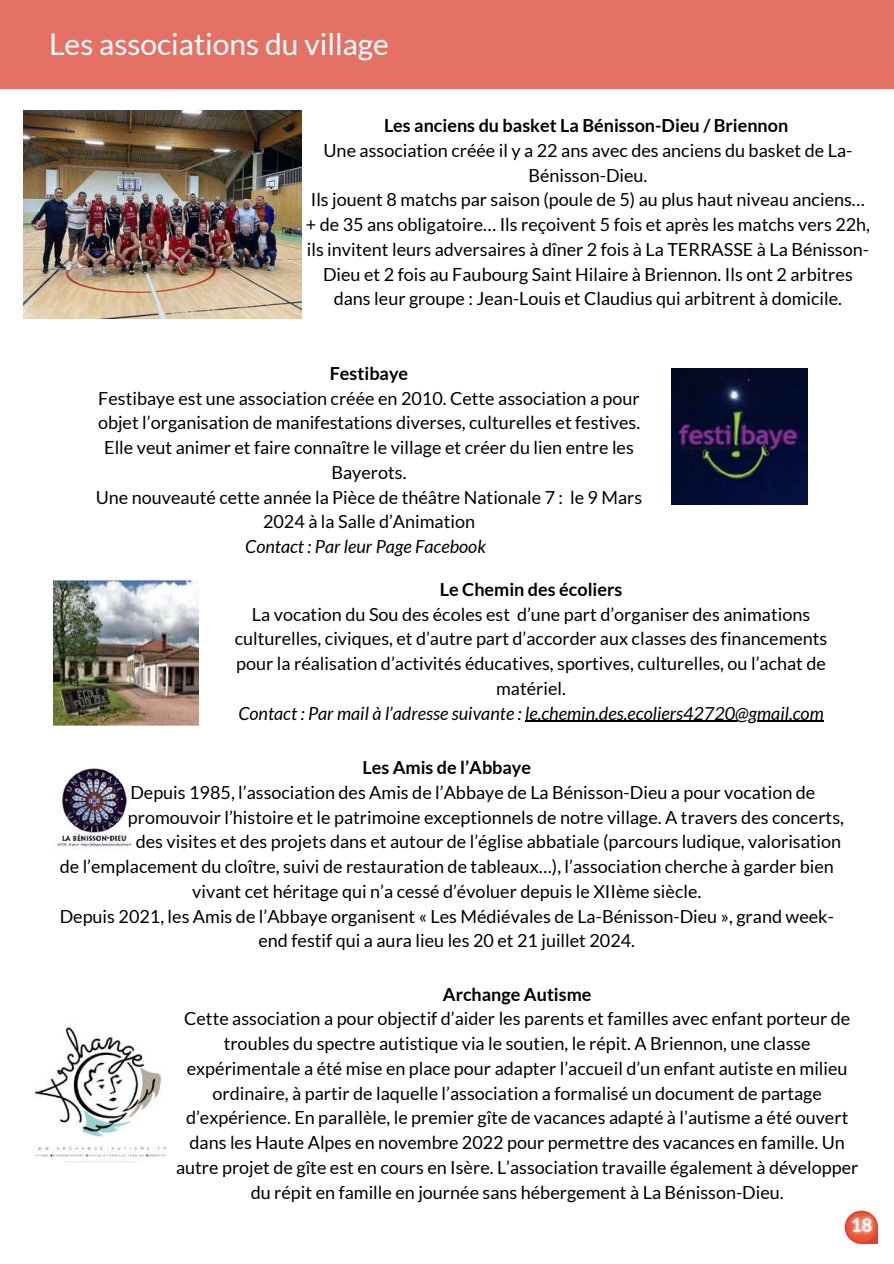
<style>
.page{position:relative;width:894px;height:1264px;background:#fff}
.page>*{position:absolute;margin:0;border:0;box-sizing:border-box;transform-origin:0 0}
.t1{font:30px "Lato";color:#fff}
.t2{font:18px/24.8px "Lato";color:#000;text-align:center}
.t3{font:700 18px "Lato";color:#000}
.t4{font:italic 18px "Lato";color:#000}
</style>
<div class="page">
<div style="left:0;top:0;width:893px;height:89px;background:#e47164"></div>
<img style="left:844px;top:1210px;width:34px;height:34px">
<img style="left:671px;top:368px;width:136px;height:136px">
<img style="left:23px;top:111px;width:278px;height:208px">
<img style="left:53px;top:580px;width:145px;height:146px">
<hr style="left:525px;top:720px;width:298px;height:1px;background:#000">
<img style="left:57px;top:768px;width:75px;height:82px">
<img style="left:35px;top:1027px;width:131px;height:135px">
<h1 class="t1" style="left:49px;top:26px;width:341px">Les associations du village</h1>
<p class="t3" style="left:384px;top:114px;width:406px">Les anciens du basket La Bénisson-Dieu / Briennon</p>
<p class="t2" style="left:306px;top:137px;width:565px">Une association créée il y a 22 ans avec des anciens du basket de La-Bénisson-Dieu.<br>Ils jouent 8 matchs par saison (poule de 5) au plus haut niveau anciens… + de 35 ans obligatoire… Ils reçoivent 5 fois et après les matchs vers 22h, ils invitent leurs adversaires à dîner 2 fois à La TERRASSE à La Bénisson-Dieu et 2 fois au Faubourg Saint Hilaire à Briennon. Ils ont 2 arbitres dans leur groupe : Jean-Louis et Claudius qui arbitrent à domicile.</p>
<p class="t3" style="left:330px;top:362px;width:80px">Festibaye</p>
<p class="t2" style="left:96px;top:385px;width:548px">Festibaye est une association créée en 2010. Cette association a pour objet l’organisation de manifestations diverses, culturelles et festives.<br>Elle veut animer et faire connaître le village et créer du lien entre les Bayerots.<br>Une nouveauté cette année la Pièce de théâtre Nationale 7 : le 9 Mars 2024 à la Salle d’Animation</p>
<p class="t4" style="left:245px;top:535px;width:242px">Contact : Par leur Page Facebook</p>
<p class="t3" style="left:439px;top:578px;width:184px">Le Chemin des écoliers</p>
<p class="t2" style="left:235px;top:601px;width:594px">La vocation du Sou des écoles est d’une part d’organiser des animations culturelles, civiques, et d’autre part d’accorder aux classes des financements pour la réalisation d’activités éducatives, sportives, culturelles, ou l’achat de matériel.</p>
<p class="t4" style="left:238px;top:701px;width:586px">Contact : Par mail à l’adresse suivante : le.chemin.des.ecoliers42720@gmail.com</p>
<p class="t3" style="left:362px;top:756px;width:170px">Les Amis de l’Abbaye</p>
<p class="t2" style="left:130px;top:779px;width:686px">Depuis 1985, l’association des Amis de l’Abbaye de La Bénisson-Dieu a pour vocation de</p>
<p class="t2" style="left:128px;top:804px;width:717px">promouvoir l’histoire et le patrimoine exceptionnels de notre village. A travers des concerts,</p>
<p class="t2" style="left:136px;top:829px;width:706px">des visites et des projets dans et autour de l’église abbatiale (parcours ludique, valorisation</p>
<p class="t2" style="left:60px;top:853px;width:775px">de l’emplacement du cloître, suivi de restauration de tableaux…), l’association cherche à garder bien</p>
<p class="t2" style="left:192px;top:878px;width:510px">vivant cet héritage qui n’a cessé d’évoluer depuis le XIIème siècle.</p>
<p class="t2" style="left:60px;top:903px;width:775px">Depuis 2021, les Amis de l’Abbaye organisent « Les Médiévales de La-Bénisson-Dieu », grand week-</p>
<p class="t2" style="left:258px;top:928px;width:378px">end festif qui a aura lieu les 20 et 21 juillet 2024.</p>
<p class="t3" style="left:443px;top:982px;width:150px">Archange Autisme</p>
<p class="t2" style="left:176px;top:1006px;width:683px">Cette association a pour objectif d’aider les parents et familles avec enfant porteur de troubles du spectre autistique via le soutien, le répit. A Briennon, une classe expérimentale a été mise en place pour adapter l’accueil d’un enfant autiste en milieu ordinaire, à partir de laquelle l’association a formalisé un document de partage d’expérience. En parallèle, le premier gîte de vacances adapté à l’autisme a été ouvert dans les Haute Alpes en novembre 2022 pour permettre des vacances en famille. Un autre projet de gîte est en cours en Isère. L’association travaille également à développer du répit en famille en journée sans hébergement à La Bénisson-Dieu.</p>
</div>
